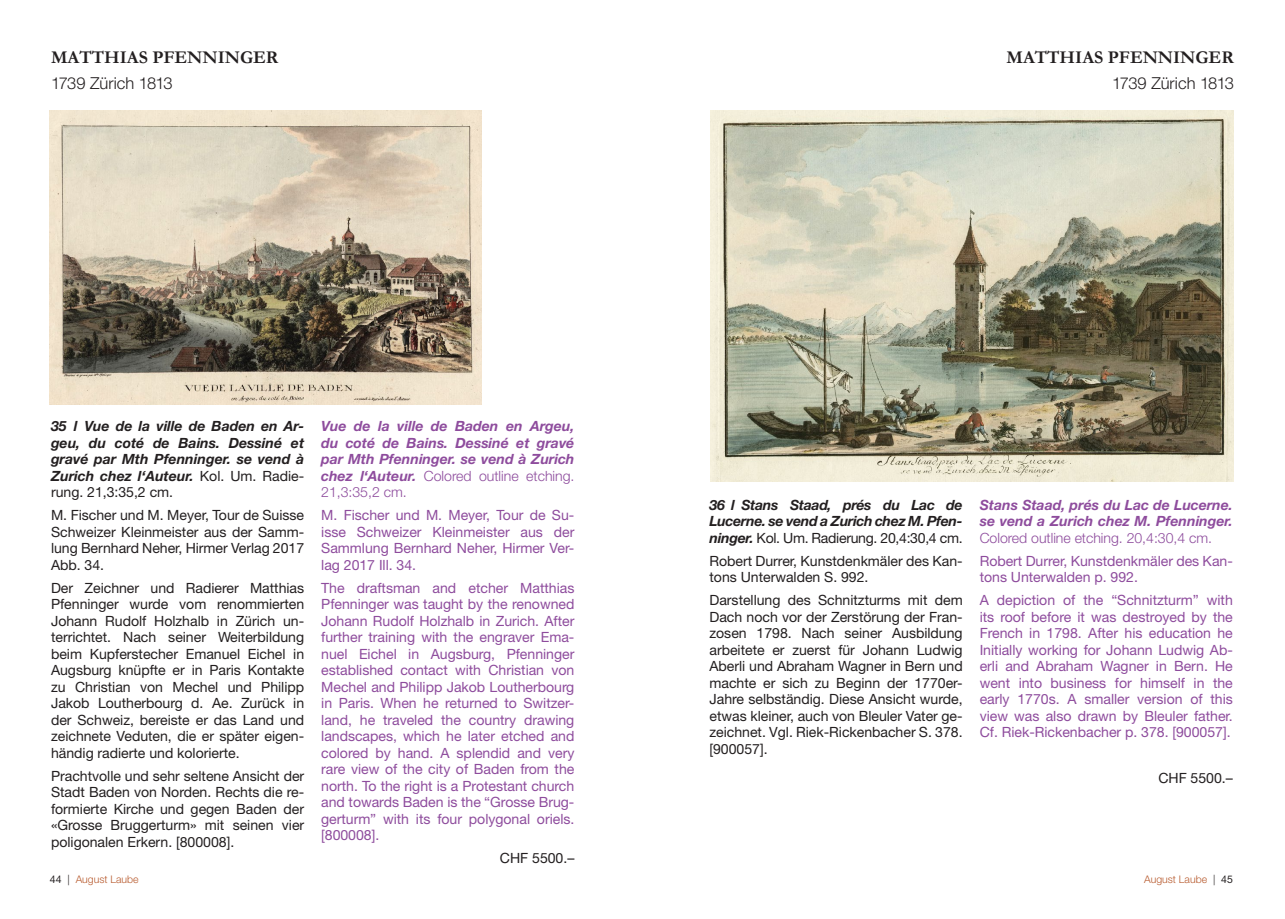
<style>
.page{position:relative;width:1285px;height:919px;background:#fff}
.page>*{position:absolute;margin:0;border:0;box-sizing:border-box;transform-origin:0 0}
.t1{font:700 18px "Garamond";color:#231f20}
.t2{font:300 16.5px "Helvetica Neue LT Std";letter-spacing:-.01em;color:#231f20}
.t3{font:14.1px/16.5px "Helvetica Neue LT Std";color:#231f20;text-align:justify}
.t4{font:14.1px/16.5px "Helvetica Neue LT Std";color:#8e4c9d;text-align:justify}
.t5{font:italic 700 14.1px/16.5px "Helvetica Neue LT Std";color:#231f20;text-align:justify}
.t6{font:italic 700 14.1px/16.5px "Helvetica Neue LT Std";color:#8e4c9d}
.t7{font:300 14.1px "Helvetica Neue LT Std";color:#8e4c9d}
.t8{font:300 10.5px "Helvetica Neue LT Std";color:#b85c30}
.s1{font-weight:400;font-style:normal}
.s2{font-weight:300;font-style:normal}
.s3{font-weight:400;color:#231f20}
.s4{color:#231f20}
</style>
<div class="page">
<img style="left:50px;top:111px;width:431px;height:293px">
<img style="left:710px;top:111px;width:523px;height:370px">
<p class="t1" style="left:51px;top:45px;width:229px">MATTHIAS PFENNINGER</p>
<p class="t2" style="left:51px;top:73px;width:123px">1739 Zürich 1813</p>
<p class="t5" style="left:51px;top:417px;width:254px">35 l Vue de la ville de Baden en Ar&shy;geu, du coté de Bains. Dessiné et gravé par Mth Pfenninger. se vend à Zurich chez l‘Auteur. <span class="s1">Kol. Um. Radie&shy;rung. 21,3:35,2 cm.</span></p>
<p class="t3" style="left:51px;top:506px;width:254px">M. Fischer und M. Meyer, Tour de Suisse Schweizer Kleinmeister aus der Samm&shy;lung Bernhard Neher, Hirmer Verlag 2017<br>Abb. 34.</p>
<p class="t3" style="left:51px;top:579px;width:255px">Der Zeichner und Radierer Matthias Pfenninger wurde vom renommierten Johann Rudolf Holzhalb in Zürich un&shy;terrichtet. Nach seiner Weiterbildung beim Kupferstecher Emanuel Eichel in Augsburg knüpfte er in Paris Kontakte zu Christian von Mechel und Philipp Jakob Loutherbourg d. Ae. Zurück in der Schweiz, bereiste er das Land und zeichnete Veduten, die er später eigen&shy;händig radierte und kolorierte.</p>
<p class="t3" style="left:51px;top:767px;width:255px">Prachtvolle und sehr seltene Ansicht der Stadt Baden von Norden. Rechts die re&shy;formierte Kirche und gegen Baden der «Grosse Bruggerturm» mit seinen vier poligonalen Erkern. [800008].</p>
<p class="t6" style="left:321px;top:417px;width:255px;text-align:justify">Vue de la ville de Baden en Argeu, du coté de Bains. Dessiné et gravé par Mth Pfenninger. se vend à Zurich chez l‘Auteur. <span class="s2">Colored outline etching.<br>21,3:35,2 cm.</span></p>
<p class="t4" style="left:321px;top:506px;width:255px">M. Fischer und M. Meyer, Tour de Su&shy;isse Schweizer Kleinmeister aus der Sammlung Bernhard Neher, Hirmer Ver&shy;lag 2017 Ill. 34.</p>
<p class="t4" style="left:321px;top:579px;width:255px">The draftsman and etcher Matthias Pfenninger was taught by the renowned Johann Rudolf Holzhalb in Zurich. After further training with the engraver Ema&shy;nuel Eichel in Augsburg, Pfenninger established contact with Christian von Mechel and Philipp Jakob Loutherbourg in Paris. When he returned to Switzer&shy;land, he traveled the country drawing landscapes, which he later etched and colored by hand. A splendid and very rare view of the city of Baden from the north. To the right is a Protestant church and towards Baden is the “Grosse Brug&shy;gerturm” with its four polygonal oriels. [800008].</p>
<p class="t3" style="left:500px;top:849px;width:76px">CHF 5500.–</p>
<p class="t1" style="left:1006px;top:45px;width:229px">MATTHIAS PFENNINGER</p>
<p class="t2" style="left:1111px;top:73px;width:123px">1739 Zürich 1813</p>
<p class="t5" style="left:709px;top:496px;width:255px">36 l Stans Staad, prés du Lac de Lucerne. se vend a Zurich chez M. Pfen&shy;ninger. <span class="s1">Kol. Um. Radierung. 20,4:30,4 cm.</span></p>
<p class="t3" style="left:709px;top:552px;width:254px">Robert Durrer, Kunstdenkmäler des Kan&shy;tons Unterwalden S. 992.</p>
<p class="t3" style="left:709px;top:591px;width:255px">Darstellung des Schnitzturms mit dem Dach noch vor der Zerstörung der Fran&shy;zosen 1798. Nach seiner Ausbildung arbeitete er zuerst für Johann Ludwig Aberli und Abraham Wagner in Bern und machte er sich zu Beginn der 1770er-Jahre selbständig. Diese Ansicht wurde, etwas kleiner, auch von Bleuler Vater ge&shy;zeichnet. Vgl. Riek-Rickenbacher S. 378. [900057].</p>
<p class="t6" style="left:979px;top:496px;width:255px">Stans Staad, prés du Lac de Lucerne. se vend a Zurich chez M. Pfenninger.</p>
<p class="t7" style="left:979px;top:529px;width:234px">Colored outline etching. 20,4:30,4 cm.</p>
<p class="t4" style="left:979px;top:552px;width:254px">Robert Durrer, Kunstdenkmäler des Kan&shy;tons Unterwalden p. 992.</p>
<p class="t4" style="left:979px;top:591px;width:255px">A depiction of the “Schnitzturm” with its roof before it was destroyed by the French in 1798. After his education he Initially working for Johann Ludwig Ab&shy;erli and Abraham Wagner in Bern. He went into business for himself in the early 1770s. A smaller version of this view was also drawn by Bleuler father.<br>Cf. Riek-Rickenbacher p. 378. [900057].</p>
<p class="t3" style="left:1158px;top:769px;width:76px">CHF 5500.–</p>
<p class="t8" style="left:50px;top:872px;width:90px"><span class="s3">44</span> <span class="s4">|</span> August Laube</p>
<p class="t8" style="left:1143px;top:872px;width:90px">August Laube <span class="s4">|</span> <span class="s3">45</span></p>
</div>
